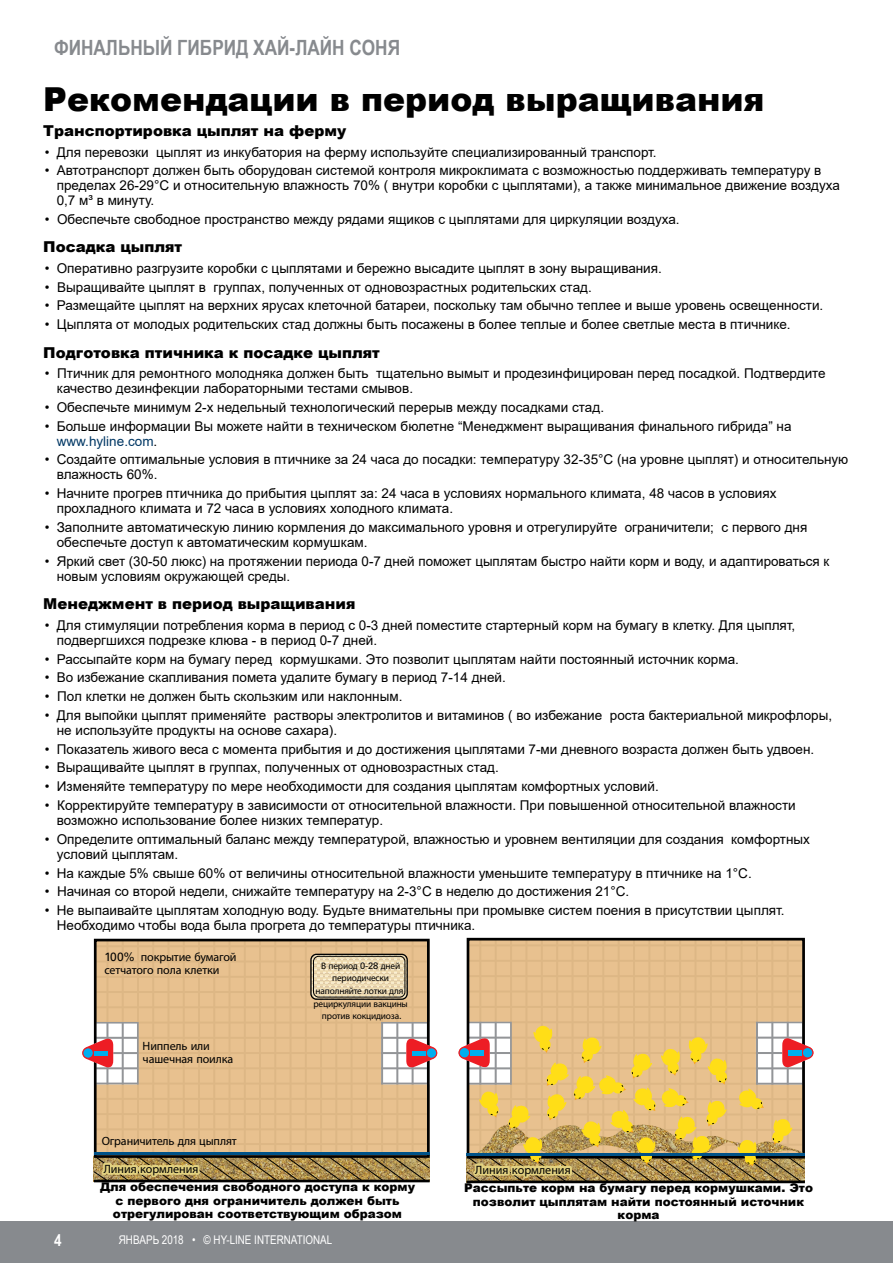
<style>
.page{position:relative;width:893px;height:1263px;background:#fff}
.page>*{position:absolute;margin:0;border:0;box-sizing:border-box;transform-origin:0 0}
.t1{font:900 33px "Arial";color:#000}
.t2{font:700 21px "Arial Narrow";color:#878a8e}
.t3{font:700 16.5px "Arial Narrow";color:#fff}
.t4{font:900 15px "Arial";color:#000}
.t5{font:13.5px/15px "Arial";color:#000}
.t6{font:12.15px "Myriad Pro";color:#000}
.t7{font:900 12px/13.5px "Arial";color:#000;text-align:center}
.t8{font:12px/13.4px "Myriad Pro";letter-spacing:-.01em;color:#000}
.t9{font:12px "Arial Narrow";color:#fff}
.t10{font:9.3px/12.8px "Myriad Pro";letter-spacing:-.015em;color:#000;text-align:center}
.s1{color:#003764}
.s2{font-family:"Univers LT Std"}
</style>
<div class="page">
<div style="left:0;top:1221px;width:893px;height:42px;background:#878a8e"></div>
<svg style="left:98px;top:943px;width:328px;height:11px;background:#e3bc8a"></svg>
<svg style="left:82px;top:954px;width:356px;height:229px;background:#d6b78e"></svg>
<div style="left:310px;top:954px;width:98px;height:46px;border:1px solid #000;border-radius:6px"></div>
<div style="left:313px;top:956px;width:92px;height:41px;border:1px solid #000;border-radius:5px"></div>
<svg style="left:471px;top:942px;width:330px;height:58px;background:#e5be8c"></svg>
<div style="left:467px;top:938px;width:338px;height:242px;border:3px solid #000"></div>
<svg style="left:458px;top:1000px;width:356px;height:184px;background:#d3b57b"></svg>
<h2 class="t2" style="left:54px;top:32px;width:348px">ФИНАЛЬНЫЙ ГИБРИД ХАЙ-ЛАЙН СОНЯ</h2>
<h1 class="t1" style="left:43px;top:76px;width:723px">Рекомендации в период выращивания</h1>
<p class="t4" style="left:43px;top:120px;width:305px">Транспортировка цыплят на ферму</p>
<p class="t5" style="left:45px;top:144px;width:611px">• Для перевозки цыплят из инкубатория на ферму используйте специализированный транспорт.</p>
<p class="t5" style="left:57px;top:163px;width:785px;text-indent:-12px">• Автотранспорт должен быть оборудован системой контроля микроклимата с возможностью поддерживать температуру в пределах 26-29°С и относительную влажность 70% ( внутри коробки с цыплятами), а также минимальное движение воздуха<br>0,7 м³ в минуту.</p>
<p class="t5" style="left:45px;top:212px;width:634px">• Обеспечьте свободное пространство между рядами ящиков с цыплятами для циркуляции воздуха.</p>
<p class="t4" style="left:43px;top:236px;width:140px">Посадка цыплят</p>
<p class="t5" style="left:45px;top:260px;width:616px">• Оперативно разгрузите коробки с цыплятами и бережно высадите цыплят в зону выращивания.</p>
<p class="t5" style="left:45px;top:279px;width:546px">• Выращивайте цыплят в группах, полученных от одновозрастных родительских стад.</p>
<p class="t5" style="left:45px;top:298px;width:778px">• Размещайте цыплят на верхних ярусах клеточной батареи, поскольку там обычно теплее и выше уровень освещенности.</p>
<p class="t5" style="left:45px;top:317px;width:745px">• Цыплята от молодых родительских стад должны быть посажены в более теплые и более светлые места в птичнике.</p>
<p class="t4" style="left:43px;top:341px;width:338px">Подготовка птичника к посадке цыплят</p>
<p class="t5" style="left:57px;top:366px;width:770px;text-indent:-12px">• Птичник для ремонтного молодняка должен быть тщательно вымыт и продезинфицирован перед посадкой. Подтвердите качество дезинфекции лабораторными тестами смывов.</p>
<p class="t5" style="left:45px;top:400px;width:558px">• Обеспечьте минимум 2-х недельный технологический перерыв между посадками стад.</p>
<p class="t5" style="left:57px;top:418px;width:736px;text-indent:-12px">• Больше информации Вы можете найти в техническом бюлетне “Менеджмент выращивания финального гибрида” на <span class="s1">www. hyline.com</span>.</p>
<p class="t5" style="left:57px;top:452px;width:793px;text-indent:-12px">• Создайте оптимальные условия в птичнике за 24 часа до посадки: температуру 32-35°С (на уровне цыплят) и относительную влажность 60%.</p>
<p class="t5" style="left:57px;top:486px;width:721px;text-indent:-12px">• Начните прогрев птичника до прибытия цыплят за: 24 часа в условиях нормального климата, 48 часов в условиях прохладного климата и 72 часа в условиях холодного климата.</p>
<p class="t5" style="left:57px;top:520px;width:752px;text-indent:-12px">• Заполните автоматическую линию кормления до максимального уровня и отрегулируйте ограничители; с первого дня обеспечьте доступ к автоматическим кормушкам.</p>
<p class="t5" style="left:57px;top:553px;width:774px;text-indent:-12px">• Яркий свет (30-50 люкс) на протяжении периода 0-7 дней поможет цыплятам быстро найти корм и воду, и адаптироваться к новым условиям окружающей среды.</p>
<p class="t4" style="left:43px;top:593px;width:314px">Менеджмент в период выращивания</p>
<p class="t5" style="left:57px;top:617px;width:740px;text-indent:-12px">• Для стимуляции потребления корма в период с 0-3 дней поместите стартерный корм на бумагу в клетку. Для цыплят, подвергшихся подрезке клюва - в период 0-7 дней.</p>
<p class="t5" style="left:45px;top:651px;width:693px">• Рассыпайте корм на бумагу перед кормушками. Это позволит цыплятам найти постоянный источник корма.</p>
<p class="t5" style="left:45px;top:670px;width:467px">• Во избежание скапливания помета удалите бумагу в период 7-14 дней.</p>
<p class="t5" style="left:45px;top:689px;width:357px">• Пол клетки не должен быть скользким или наклонным.</p>
<p class="t5" style="left:57px;top:707px;width:777px;text-indent:-12px">• Для выпойки цыплят применяйте растворы электролитов и витаминов ( во избежание роста бактериальной микрофлоры, не используйте продукты на основе сахара).</p>
<p class="t5" style="left:45px;top:741px;width:768px">• Показатель живого веса с момента прибытия и до достижения цыплятами 7-ми дневного возраста должен быть удвоен.</p>
<p class="t5" style="left:45px;top:760px;width:453px">• Выращивайте цыплят в группах, полученных от одновозрастных стад.</p>
<p class="t5" style="left:45px;top:779px;width:613px">• Изменяйте температуру по мере необходимости для создания цыплятам комфортных условий.</p>
<p class="t5" style="left:57px;top:798px;width:740px;text-indent:-12px">• Корректируйте температуру в зависимости от относительной влажности. При повышенной относительной влажности возможно использование более низких температур.</p>
<p class="t5" style="left:57px;top:831px;width:755px;text-indent:-12px">• Определите оптимальный баланс между температурой, влажностью и уровнем вентиляции для создания комфортных условий цыплятам.</p>
<p class="t5" style="left:45px;top:865px;width:706px">• На каждые 5% свыше 60% от величины относительной влажности уменьшите температуру в птичнике на 1°С.</p>
<p class="t5" style="left:45px;top:884px;width:584px">• Начиная со второй недели, снижайте температуру на 2-3°С в неделю до достижения 21°С.</p>
<p class="t5" style="left:57px;top:903px;width:727px;text-indent:-12px">• Не выпаивайте цыплятам холодную воду. Будьте внимательны при промывке систем поения в присутствии цыплят.<br>Необходимо чтобы вода была прогрета до температуры птичника.</p>
<p class="t8" style="left:104px;top:950px;width:134px"><span class="s2">100%</span> покрытие бумагой сетчатого пола клетки</p>
<p class="t8" style="left:143px;top:1039px;width:92px;line-height:12.8px">Ниппель или чашечная поилка</p>
<p class="t8" style="left:102px;top:1134px;width:137px">Ограничитель для цыплят</p>
<p class="t8" style="left:104px;top:1162px;width:96px">Линия кормления</p>
<p class="t10" style="left:313px;top:959px;width:96px">В период <span class="s2">0-28</span> дней периодически наполняйте лотки для рециркуляции вакцины против кокцидиоза<span class="s2">.</span></p>
<p class="t7" style="left:100px;top:1180px;width:316px">Для обеспечения свободного доступа к корму с первого дня ограничитель должен быть отрегулирован соответствующим образом</p>
<p class="t3" style="left:54px;top:1227px;width:9px">4</p>
<p class="t9" style="left:119px;top:1231px;width:215px">ЯНВАРЬ 2018 • © HY-LINE INTERNATIONAL</p>
<p class="t6" style="left:475px;top:1162px;width:97px">Линия кормления</p>
<p class="t7" style="left:464px;top:1181px;width:350px">Рассыпьте корм на бумагу перед кормушками. Это позволит цыплятам найти постоянный источник корма</p>
</div>
